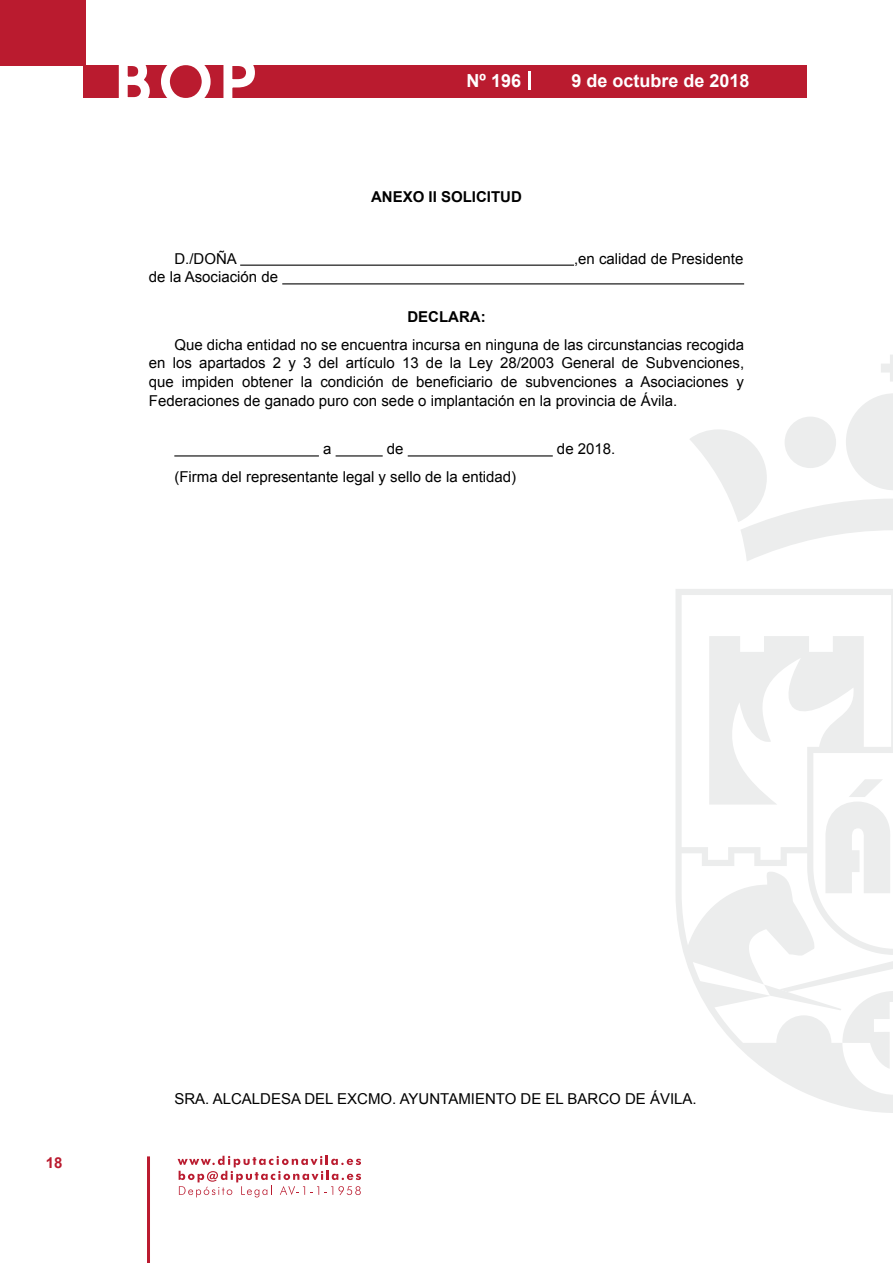
<style>
.page{position:relative;width:893px;height:1263px;background:#fff}
.page>*{position:absolute;margin:0;border:0;box-sizing:border-box;transform-origin:0 0}
.t1{font:500 61.5px "Avant Garde";color:#fff}
.t2{font:700 18px "Arial";color:#fff}
.t3{font:15px/18.8px "Arial";color:#000;text-align:justify}
.t4{font:700 15px "Arial";color:#000}
.t5{font:700 15px "Arial";color:#ba1b2f}
</style>
<div class="page">
<svg style="left:178px;top:1156px;width:183px;height:41px"></svg>
<hr style="left:147px;top:1156px;width:3px;height:107px;background:#ba1b2f">
<div style="left:0;top:0;width:85px;height:66px;background:#ba1b2f"></div>
<div style="left:84px;top:65px;width:723px;height:33px;background:#ba1b2f"></div>
<svg style="left:118px;top:65px;width:32px;height:33px"></svg>
<svg style="left:161px;top:65px;width:50px;height:33px"></svg>
<svg style="left:223px;top:65px;width:32px;height:33px"></svg>
<svg style="left:529px;top:71px;width:2px;height:19px"></svg>
<svg style="left:881px;top:355px;width:12px;height:27px"></svg>
<svg style="left:690px;top:393px;width:203px;height:168px"></svg>
<svg style="left:676px;top:589px;width:217px;height:524px"></svg>
<svg style="left:764px;top:984px;width:129px;height:86px"></svg>
<svg style="left:825px;top:779px;width:66px;height:114px"></svg>
<hr style="left:240px;top:265px;width:334px;height:1px;background:#000">
<hr style="left:282px;top:283px;width:462px;height:1px;background:#000">
<hr style="left:174px;top:455px;width:145px;height:1px;background:#000">
<hr style="left:336px;top:455px;width:47px;height:1px;background:#000">
<hr style="left:408px;top:455px;width:145px;height:1px;background:#000">
<h1 class="t1" style="left:115px;top:44px;width:141px">BOP</h1>
<p class="t2" style="left:467px;top:69px;width:56px">Nº 196</p>
<p class="t2" style="left:571px;top:69px;width:180px">9 de octubre de 2018</p>
<p class="t4" style="left:371px;top:187px;width:152px">ANEXO II SOLICITUD</p>
<p class="t3" style="left:174px;top:249px;width:64px">D./DOÑA</p>
<p class="t3" style="left:574px;top:249px;width:171px">,en calidad de Presidente</p>
<p class="t3" style="left:149px;top:268px;width:131px">de la Asociación de</p>
<p class="t4" style="left:407px;top:307px;width:80px">DECLARA:</p>
<p class="t3" style="left:149px;top:335px;width:597px;text-indent:26px">Que dicha entidad no se encuentra incursa en ninguna de las circunstancias recogida en los apartados 2 y 3 del artículo 13 de la Ley 28/2003 General de Subvenciones, que impiden obtener la condición de beneficiario de subvenciones a Asociaciones y Federaciones de ganado puro con sede o implantación en la provincia de Ávila.</p>
<p class="t3" style="left:323px;top:440px;width:10px">a</p>
<p class="t3" style="left:387px;top:440px;width:18px">de</p>
<p class="t3" style="left:557px;top:440px;width:60px">de 2018.</p>
<p class="t3" style="left:174px;top:467px;width:343px">(Firma del representante legal y sello de la entidad)</p>
<p class="t5" style="left:46px;top:1153px;width:18px">18</p>
<p class="t3" style="left:174px;top:1090px;width:524px">SRA. ALCALDESA DEL EXCMO. AYUNTAMIENTO DE EL BARCO DE ÁVILA.</p>
</div>
